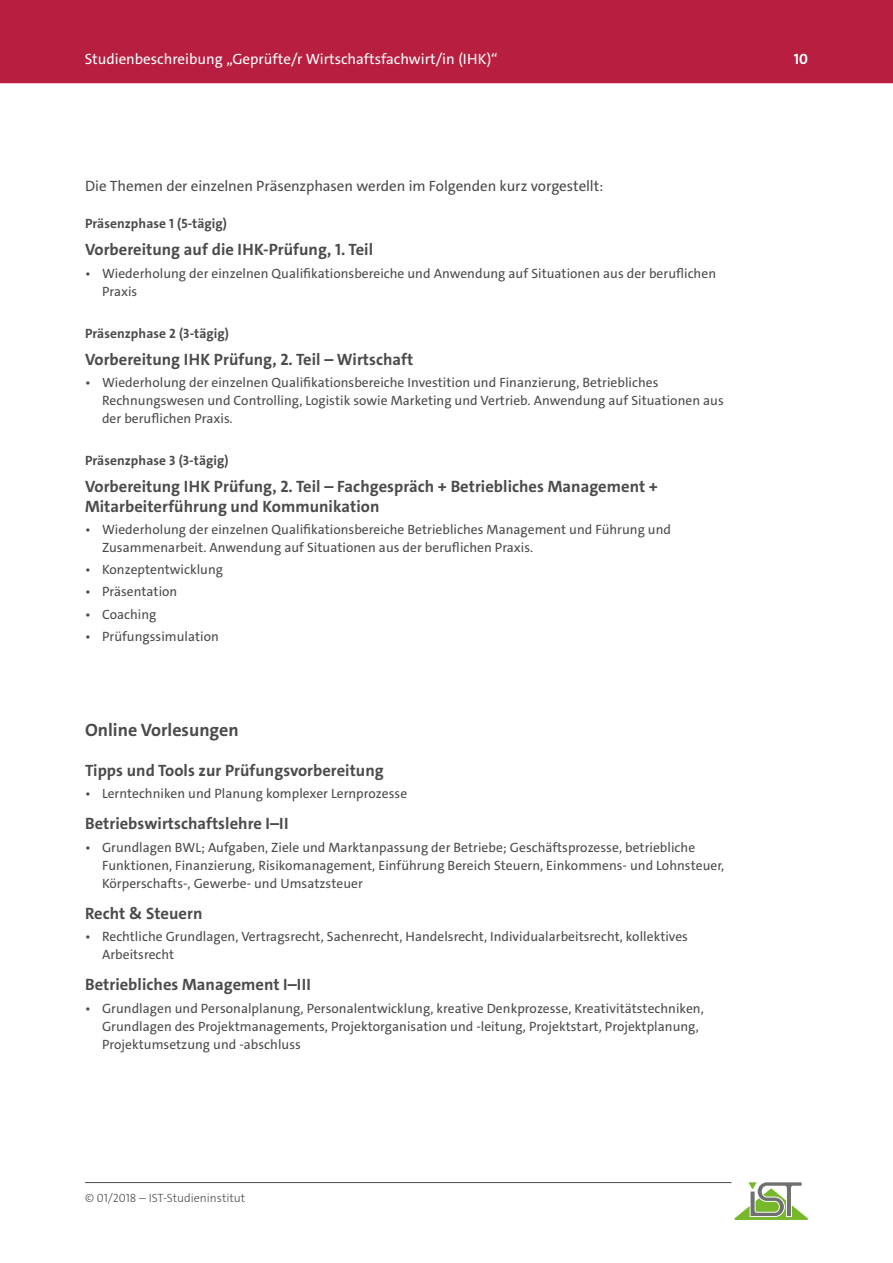
<style>
.page{position:relative;width:893px;height:1263px;background:#fff}
.page>*{position:absolute;margin:0;border:0;box-sizing:border-box;transform-origin:0 0}
.t1{font:700 18px "The Sans C4 s";color:#4b4b4a}
.t2{font:700 16.5px/19.8px "The Sans C4 s";letter-spacing:.005em;color:#4b4b4a}
.t3{font:15px "The Sans C4 s";letter-spacing:-.005em;color:#4b4b4a}
.t4{font:15px "The Sans C4 s";color:#fff}
.t5{font:700 15px "The Sans C4 s";color:#fff}
.t6{font:13.5px/18px "The Sans C4 s";letter-spacing:.005em;color:#4b4b4a}
.t7{font:700 13.5px "The Sans C4 s";letter-spacing:.005em;color:#4b4b4a}
.t8{font:300 12px "The Sans C4 s";color:#4b4b4a}
</style>
<div class="page">
<hr style="left:85px;top:1182px;width:646px;height:1px;background:#4b4b4a">
<svg style="left:734px;top:1182px;width:74px;height:38px"></svg>
<div style="left:0;top:0;width:893px;height:83px;background:#b71e3f"></div>
<p class="t4" style="left:85px;top:49px;width:415px">Studienbeschreibung „Geprüfte/r Wirtschaftsfachwirt/in (IHK)“</p>
<p class="t5" style="left:794px;top:49px;width:16px">10</p>
<p class="t3" style="left:85px;top:176px;width:520px">Die Themen der einzelnen Präsenzphasen werden im Folgenden kurz vorgestellt:</p>
<p class="t7" style="left:85px;top:215px;width:143px">Präsenzphase 1 (5-tägig)</p>
<p class="t2" style="left:85px;top:240px;width:290px">Vorbereitung auf die IHK-Prüfung, 1. Teil</p>
<p class="t6" style="left:102px;top:264px;width:616px;text-indent:-17px">• Wiederholung der einzelnen Qualifikationsbereiche und Anwendung auf Situationen aus der beruflichen<br>Praxis</p>
<p class="t7" style="left:85px;top:324px;width:145px">Präsenzphase 2 (3-tägig)</p>
<p class="t2" style="left:85px;top:349px;width:330px">Vorbereitung IHK Prüfung, 2. Teil – Wirtschaft</p>
<p class="t6" style="left:102px;top:373px;width:623px;text-indent:-17px">• Wiederholung der einzelnen Qualifikationsbereiche Investition und Finanzierung, Betriebliches<br>Rechnungswesen und Controlling, Logistik sowie Marketing und Vertrieb. Anwendung auf Situationen aus der beruflichen Praxis.</p>
<p class="t7" style="left:85px;top:451px;width:145px">Präsenzphase 3 (3-tägig)</p>
<p class="t2" style="left:85px;top:476px;width:574px">Vorbereitung IHK Prüfung, 2. Teil – Fachgespräch + Betriebliches Management +<br>Mitarbeiterführung und Kommunikation</p>
<p class="t6" style="left:102px;top:520px;width:570px;text-indent:-17px">• Wiederholung der einzelnen Qualifikationsbereiche Betriebliches Management und Führung und<br>Zusammenarbeit. Anwendung auf Situationen aus der beruflichen Praxis.</p>
<p class="t6" style="left:85px;top:561px;width:140px">• Konzeptentwicklung</p>
<p class="t6" style="left:85px;top:583px;width:94px">• Präsentation</p>
<p class="t6" style="left:85px;top:605px;width:73px">• Coaching</p>
<p class="t6" style="left:85px;top:627px;width:135px">• Prüfungssimulation</p>
<h1 class="t1" style="left:85px;top:718px;width:155px">Online Vorlesungen</h1>
<p class="t2" style="left:85px;top:760px;width:300px">Tipps und Tools zur Prüfungsvorbereitung</p>
<p class="t6" style="left:85px;top:785px;width:324px">• Lerntechniken und Planung komplexer Lernprozesse</p>
<p class="t2" style="left:85px;top:814px;width:205px">Betriebswirtschaftslehre I–II</p>
<p class="t6" style="left:102px;top:838px;width:624px;text-indent:-17px">• Grundlagen BWL; Aufgaben, Ziele und Marktanpassung der Betriebe; Geschäftsprozesse, betriebliche<br>Funktionen, Finanzierung, Risikomanagement, Einführung Bereich Steuern, Einkommens- und Lohnsteuer,<br>Körperschafts-, Gewerbe- und Umsatzsteuer</p>
<p class="t2" style="left:85px;top:903px;width:119px">Recht &amp; Steuern</p>
<p class="t6" style="left:102px;top:928px;width:587px;text-indent:-17px">• Rechtliche Grundlagen, Vertragsrecht, Sachenrecht, Handelsrecht, Individualarbeitsrecht, kollektives<br>Arbeitsrecht</p>
<p class="t2" style="left:85px;top:975px;width:227px">Betriebliches Management I–III</p>
<p class="t6" style="left:102px;top:999px;width:603px;text-indent:-17px">• Grundlagen und Personalplanung, Personalentwicklung, kreative Denkprozesse, Kreativitätstechniken,<br>Grundlagen des Projektmanagements, Projektorganisation und -leitung, Projektstart, Projektplanung,<br>Projektumsetzung und -abschluss</p>
<p class="t8" style="left:85px;top:1190px;width:162px">© 01/2018 – IST-Studieninstitut</p>
</div>
